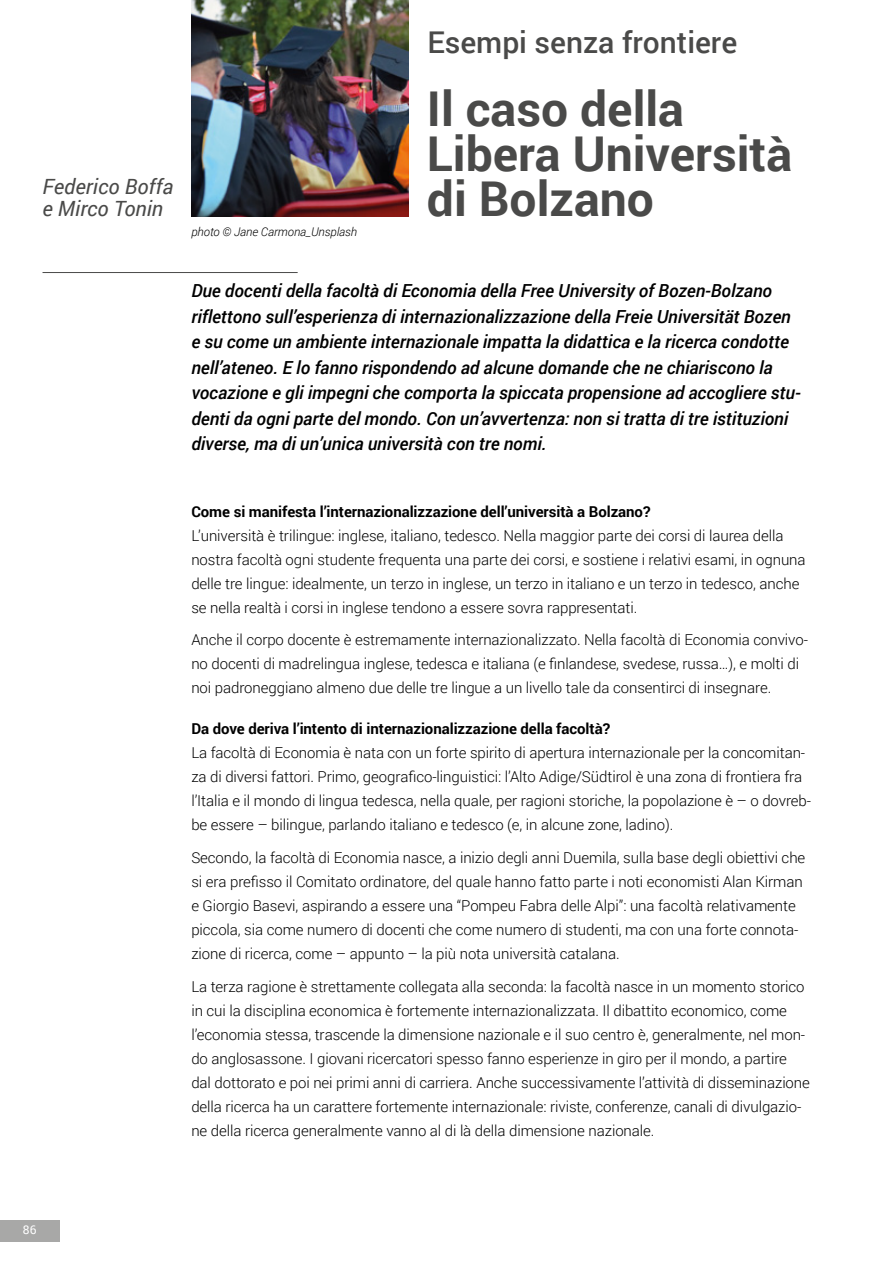
<style>
.page{position:relative;width:893px;height:1263px;background:#fff}
.page>*{position:absolute;margin:0;border:0;box-sizing:border-box;transform-origin:0 0}
.t1{font:700 48px/45px "Roboto";color:#4a4a49}
.t2{font:500 30px "Roboto";color:#4a4a49}
.t3{font:italic 21px/22.5px "Roboto";color:#4a4a49}
.t4{font:italic 500 18px/25.5px "Roboto";letter-spacing:-.005em;color:#000}
.t5{font:300 15px/24px "Roboto";letter-spacing:-.005em;color:#000}
.t6{font:700 15px "Roboto";letter-spacing:-.005em;color:#000}
.t7{font:italic 300 12px "Roboto";letter-spacing:-.005em;color:#000}
.t8{font:12px "Roboto";color:#fff}
</style>
<div class="page">
<div style="left:0;top:1220px;width:60px;height:22px;background:#a8a8a7"></div>
<hr style="left:43px;top:272px;width:255px;height:1px;background:#4a4a49">
<img style="left:191px;top:0;width:217px;height:217px">
<h3 class="t3" style="left:43px;top:174px;width:132px">Federico Boffa e Mirco Tonin</h3>
<h2 class="t2" style="left:427px;top:21px;width:311px">Esempi senza frontiere</h2>
<p class="t7" style="left:191px;top:223px;width:167px">photo © Jane Carmona_Unsplash</p>
<h1 class="t1" style="left:427px;top:85px;width:367px">Il caso della<br>Libera Università di Bolzano</h1>
<p class="t4" style="left:191px;top:278px;width:611px">Due docenti della facoltà di Economia della Free University of Bozen-Bolzano riflettono sull’esperienza di internazionalizzazione della Freie Universität Bozen e su come un ambiente internazionale impatta la didattica e la ricerca condotte nell’ateneo. E lo fanno rispondendo ad alcune domande che ne chiariscono la vocazione e gli impegni che comporta la spiccata propensione ad accogliere stu&shy;denti da ogni parte del mondo. Con un’avvertenza: non si tratta di tre istituzioni diverse, ma di un’unica università con tre nomi.</p>
<p class="t6" style="left:191px;top:501px;width:461px">Come si manifesta l’internazionalizzazione dell’università a Bolzano?</p>
<p class="t5" style="left:191px;top:523px;width:616px">L’università è trilingue: inglese, italiano, tedesco. Nella maggior parte dei corsi di laurea della nostra facoltà ogni studente frequenta una parte dei corsi, e sostiene i relativi esami, in ognuna delle tre lingue: idealmente, un terzo in inglese, un terzo in italiano e un terzo in tedesco, anche se nella realtà i corsi in inglese tendono a essere sovra rappresentati.</p>
<p class="t5" style="left:191px;top:628px;width:618px">Anche il corpo docente è estremamente internazionalizzato. Nella facoltà di Economia convivo&shy;no docenti di madrelingua inglese, tedesca e italiana (e finlandese, svedese, russa…), e molti di noi padroneggiano almeno due delle tre lingue a un livello tale da consentirci di insegnare.</p>
<p class="t6" style="left:191px;top:718px;width:420px">Da dove deriva l’intento di internazionalizzazione della facoltà?</p>
<p class="t5" style="left:191px;top:741px;width:621px">La facoltà di Economia è nata con un forte spirito di apertura internazionale per la concomitan&shy;za di diversi fattori. Primo, geografico-linguistici: l’Alto Adige/Südtirol è una zona di frontiera fra l’Italia e il mondo di lingua tedesca, nella quale, per ragioni storiche, la popolazione è – o dovreb&shy;be essere – bilingue, parlando italiano e tedesco (e, in alcune zone, ladino).</p>
<p class="t5" style="left:191px;top:845px;width:615px">Secondo, la facoltà di Economia nasce, a inizio degli anni Duemila, sulla base degli obiettivi che si era prefisso il Comitato ordinatore, del quale hanno fatto parte i noti economisti Alan Kirman e Giorgio Basevi, aspirando a essere una “Pompeu Fabra delle Alpi”: una facoltà relativamente piccola, sia come numero di docenti che come numero di studenti, ma con una forte connota&shy;zione di ricerca, come – appunto – la più nota università catalana.</p>
<p class="t5" style="left:191px;top:974px;width:620px">La terza ragione è strettamente collegata alla seconda: la facoltà nasce in un momento storico in cui la disciplina economica è fortemente internazionalizzata. Il dibattito economico, come l’economia stessa, trascende la dimensione nazionale e il suo centro è, generalmente, nel mon&shy;do anglosassone. I giovani ricercatori spesso fanno esperienze in giro per il mondo, a partire dal dottorato e poi nei primi anni di carriera. Anche successivamente l’attività di disseminazione della ricerca ha un carattere fortemente internazionale: riviste, conferenze, canali di divulgazio&shy;ne della ricerca generalmente vanno al di là della dimensione nazionale.</p>
<p class="t8" style="left:23px;top:1221px;width:15px">86</p>
</div>
